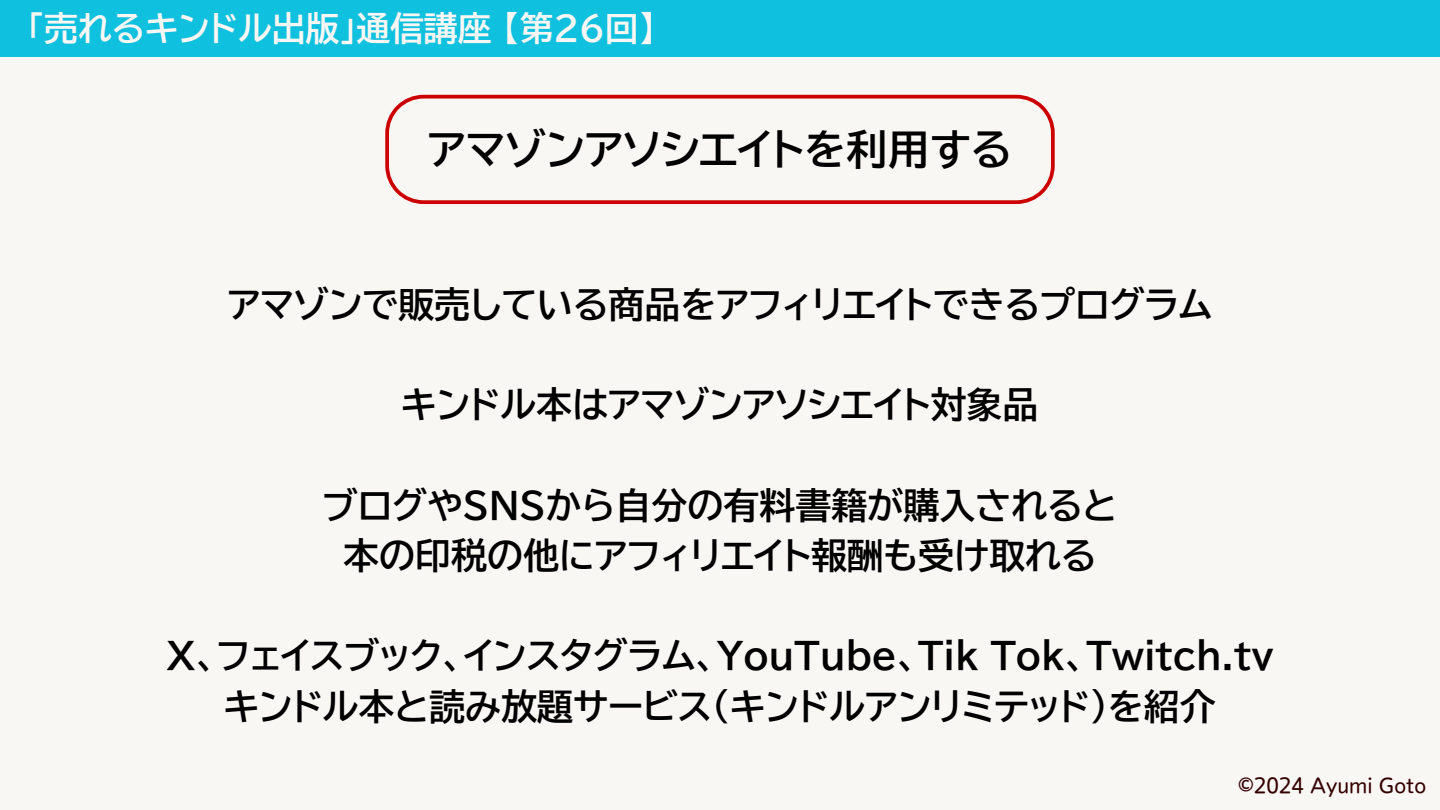
<style>
.page{position:relative;width:1440px;height:810px;background:#f9f7f4}
.page>*{position:absolute;margin:0;border:0;box-sizing:border-box;transform-origin:0 0}
.t1{font:700 42px "BIZUDP Gothic";color:#000}
.t2{font:700 36px/50.2px "BIZUDP Gothic";color:#000;text-align:center}
.t3{font:700 33.8px "BIZUDP Gothic";color:#f9f7f4}
.t4{font:20px "Nud Motoya Maru Std W3";color:#300}
</style>
<div class="page">
<div style="left:0;top:0;width:1440px;height:56px;background:#10c0df"></div>
<svg style="left:385px;top:95px;width:670px;height:109px"></svg>
<h1 class="t3" style="left:27px;top:11px;width:630px">「売れるキンドル出版」通信講座【第26回】</h1>
<h3 class="t1" style="left:428px;top:129px;width:586px">アマゾンアソシエイトを利用する</h3>
<h3 class="t2" style="left:228px;top:279px;width:986px">アマゾンで販売している商品をアフィリエイトできるプログラム</h3>
<h2 class="t2" style="left:401px;top:379px;width:639px">キンドル本はアマゾンアソシエイト対象品</h2>
<h3 class="t2" style="left:323px;top:480px;width:796px">ブログやSNSから自分の有料書籍が購入されると本の印税の他にアフィリエイト報酬も受け取れる</h3>
<p class="t2" style="left:166px;top:631px;width:1109px">X、フェイスブック、インスタグラム、YouTube、Tik Tok、Twitch.tvキンドル本と読み放題サービス（キンドルアンリミテッド）を紹介</p>
<h3 class="t4" style="left:1238px;top:776px;width:189px">©︎2024 Ayumi Goto</h3>
</div>
